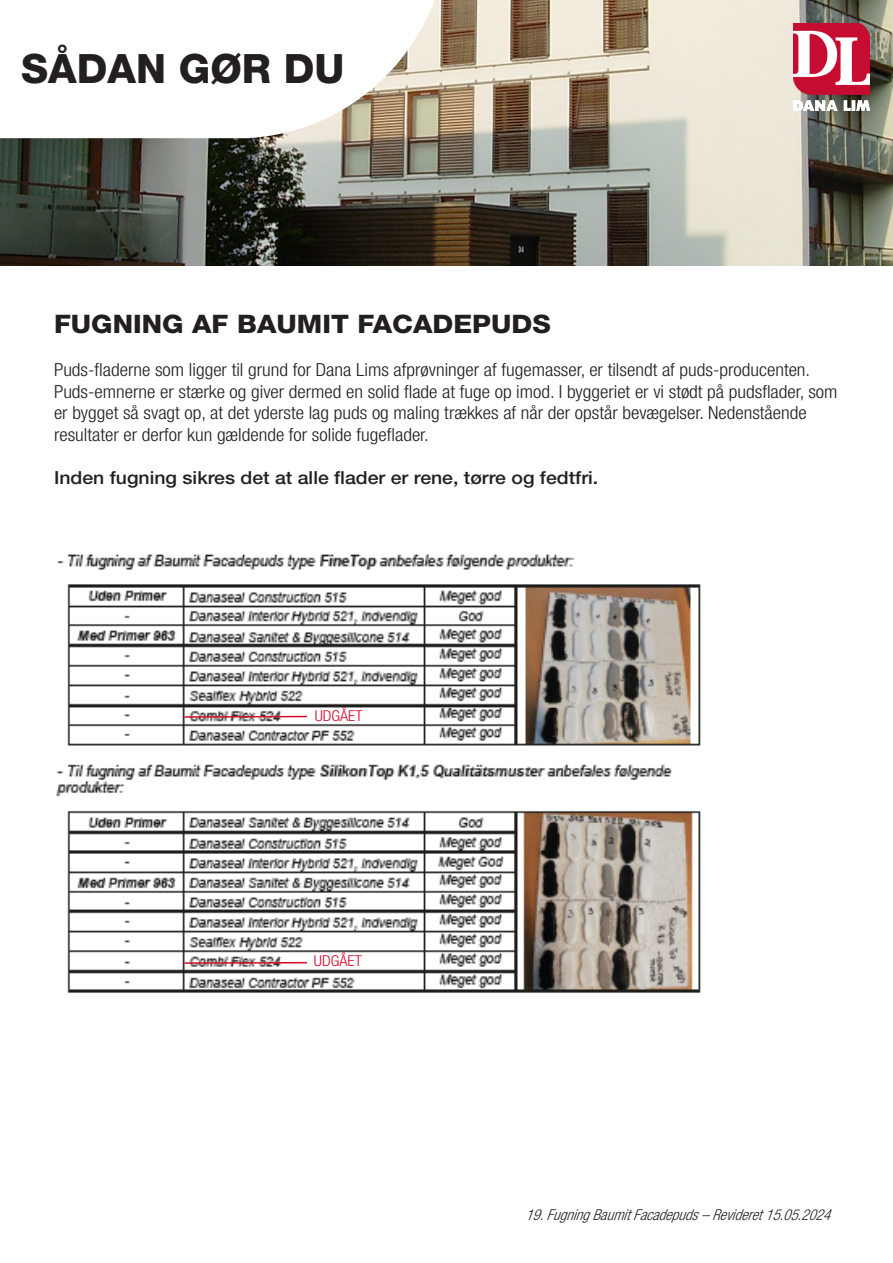
<style>
.page{position:relative;width:893px;height:1263px;background:#fff}
.page>*{position:absolute;margin:0;border:0;box-sizing:border-box;transform-origin:0 0}
.t1{font:800 40.5px "Helvetica Neue LT Std";color:#231f20}
.t2{font:800 25.5px "Helvetica Neue LT Std";color:#231f20;scale:1.08 1}
.t3{font:300 condensed 18px/21.6px "Helvetica Neue LT Std";color:#231f20;scale:1.08 1}
.t4{font:500 18px "Helvetica Neue LT Std";color:#231f20;scale:1.08 1}
.t5{font:italic 300 condensed 15px "Helvetica Neue LT Std";color:#231f20}
.t6{font:300 condensed 15px "Helvetica Neue LT Std";color:#d30d2b;scale:1.08 1}
</style>
<div class="page">
<img style="left:0;top:0;width:893px;height:266px">
<svg style="left:0;top:0;width:449px;height:138px"></svg>
<img style="left:793px;top:23px;width:77px;height:87px">
<img style="left:56px;top:554px;width:645px;height:439px">
<hr style="left:185px;top:716px;width:122px;height:2px;background:#d30d2b">
<hr style="left:185px;top:962px;width:122px;height:2px;background:#d30d2b">
<p class="t1" style="left:21px;top:44px;width:325px">SÅDAN GØR DU</p>
<p class="t2" style="left:54px;top:309px;width:462px">FUGNING AF BAUMIT FACADEPUDS</p>
<p class="t3" style="left:54px;top:359px;width:727px">Puds-fladerne som ligger til grund for Dana Lims afprøvninger af fugemasser, er tilsendt af puds-producenten.<br>Puds-emnerne er stærke og giver dermed en solid flade at fuge op imod. I byggeriet er vi stødt på pudsflader, som er bygget så svagt op, at det yderste lag puds og maling trækkes af når der opstår bevægelser. Nedenstående resultater er derfor kun gældende for solide fugeflader.</p>
<p class="t4" style="left:54px;top:467px;width:505px">Inden fugning sikres det at alle flader er rene, tørre og fedtfri.</p>
<p class="t6" style="left:315px;top:707px;width:46px">UDGÅET</p>
<p class="t6" style="left:314px;top:952px;width:46px">UDGÅET</p>
<p class="t5" style="left:525px;top:1206px;width:312px">19.FugningBaumitFacadepuds–Revideret15.05.2024</p>
</div>
